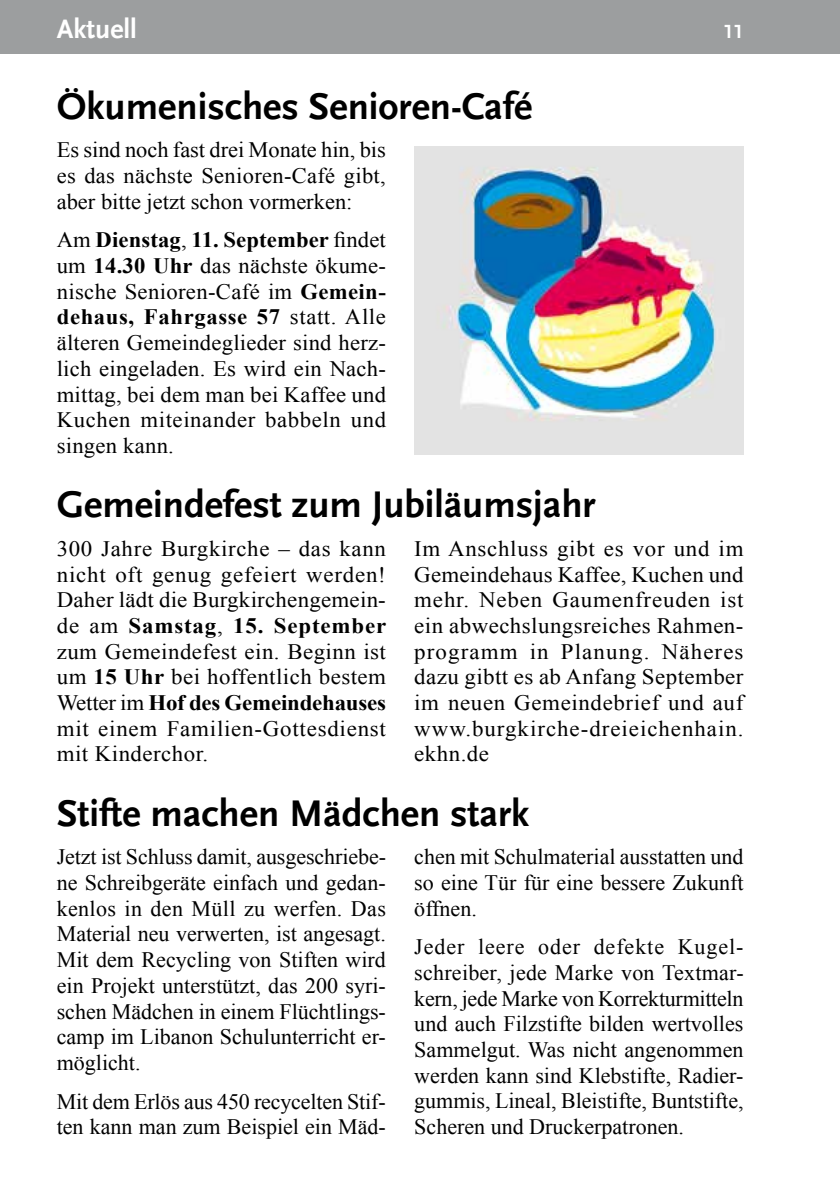
<style>
.page{position:relative;width:840px;height:1191px;background:#fff}
.page>*{position:absolute;margin:0;border:0;box-sizing:border-box;transform-origin:0 0}
.t1{font:700 39px "Scala Sans LF";color:#000}
.t2{font:700 28px "Scala Sans LF";color:#fff}
.t3{font:22px/25.6px "Times New Roman";color:#000;text-align:justify}
.t4{font:22px/25.6px "Times New Roman";color:#000;text-align:justify;scale:1.04 1}
.t5{font:700 20px "Scala Sans LF";color:#fff}
.s1{font-weight:700}
</style>
<div class="page">
<div style="left:0;top:0;width:839px;height:53px;background:#9c9e9f"></div>
<img style="left:414px;top:146px;width:329px;height:308px">
<p class="t2" style="left:57px;top:14px;width:82px">Aktuell</p>
<p class="t5" style="left:723px;top:21px;width:21px">11</p>
<h1 class="t1" style="left:57px;top:85px;width:477px">Ökumenisches Senioren-Café</h1>
<p class="t3" style="left:57px;top:137px;width:330px">Es sind noch fast drei Monate hin, bis es das nächste Senioren-Café gibt, aber bitte jetzt schon vormerken:</p>
<p class="t3" style="left:57px;top:227px;width:330px">Am <span class="s1">Dienstag</span>, <span class="s1">11. September</span> findet um <span class="s1">14.30 Uhr</span> das nächste ökume&shy;nische Senioren-Café im <span class="s1">Gemein&shy;dehaus, Fahrgasse 57</span> statt. Alle älteren Gemeindeglieder sind herz&shy;lich eingeladen. Es wird ein Nach&shy;mittag, bei dem man bei Kaffee und Kuchen miteinander babbeln und singen kann.</p>
<h1 class="t1" style="left:57px;top:483px;width:540px">Gemeindefest zum Jubiläumsjahr</h1>
<p class="t4" style="left:57px;top:535px;width:318px">300 Jahre Burgkirche – das kann nicht oft genug gefeiert werden!<br>Daher lädt die Burgkirchengemein&shy;de am <span class="s1">Samstag</span>, <span class="s1">15. September </span>zum Gemeindefest ein. Beginn ist um <span class="s1">15 Uhr</span> bei hoffentlich bestem Wetter im <span class="s1">Hof des Gemeindehauses </span>mit einem Familien-Gottesdienst mit Kinderchor.</p>
<p class="t4" style="left:414px;top:535px;width:318px">Im Anschluss gibt es vor und im Gemeindehaus Kaffee, Kuchen und mehr. Neben Gaumenfreuden ist ein abwechslungsreiches Rahmen&shy;programm in Planung. Näheres dazu gibtt es ab Anfang September im neuen Gemeindebrief und auf www.burgkirche-dreieichenhain. ekhn.de</p>
<h1 class="t1" style="left:57px;top:792px;width:474px">Stifte machen Mädchen stark</h1>
<p class="t3" style="left:57px;top:844px;width:330px">Jetzt ist Schluss damit, ausgeschriebe&shy;ne Schreibgeräte einfach und gedan&shy;kenlos in den Müll zu werfen. Das Material neu verwerten, ist angesagt.<br>Mit dem Recycling von Stiften wird ein Projekt unterstützt, das 200 syri&shy;schen Mädchen in einem Flüchtlings&shy;camp im Libanon Schulunterricht er&shy;möglicht.</p>
<p class="t3" style="left:57px;top:1088px;width:330px">Mit dem Erlös aus 450 recycelten Stif&shy;ten kann man zum Beispiel ein Mäd-</p>
<p class="t3" style="left:414px;top:843px;width:330px">chen mit Schulmaterial ausstatten und so eine Tür für eine bessere Zukunft öffnen.</p>
<p class="t3" style="left:414px;top:933px;width:330px">Jeder leere oder defekte Kugel&shy;schreiber, jede Marke von Textmar&shy;kern, jede Marke von Korrekturmitteln und auch Filzstifte bilden wertvolles Sammelgut. Was nicht angenommen werden kann sind Klebstifte, Radier&shy;gummis, Lineal, Bleistifte, Buntstifte, Scheren und Druckerpatronen.</p>
</div>
